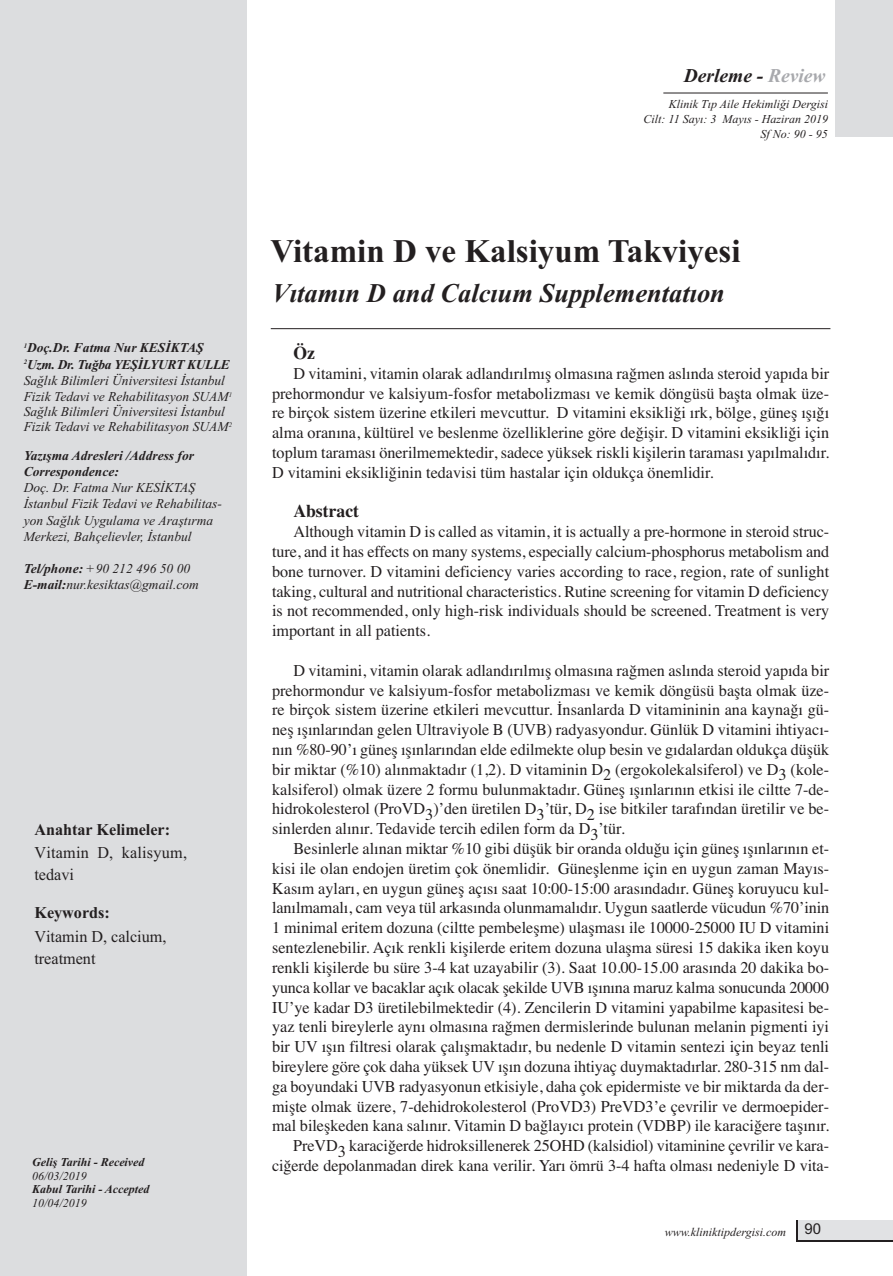
<style>
.page{position:relative;width:893px;height:1276px;background:#fff}
.page>*{position:absolute;margin:0;border:0;box-sizing:border-box;transform-origin:0 0}
.t1{font:700 33px "Times New Roman";color:#231f20}
.t2{font:italic 700 27px "Times New Roman";color:#231f20}
.t3{font:italic 700 19.5px "Times New Roman";color:#231f20}
.t4{font:700 18px "Times";color:#231f20}
.t5{font:16.5px/19.8px "Times";color:#231f20;text-align:justify}
.t6{font:16.5px/21.9px "Times New Roman";color:#231f20}
.t7{font:700 16.5px "Times New Roman";color:#231f20}
.t8{font:italic 13.5px/15.8px "Times New Roman";color:#231f20}
.t9{font:italic 700 13.5px/16.2px "Times New Roman";color:#231f20}
.t10{font:italic 12px/15.1px "Times New Roman";color:#231f20;text-align:right}
.t11{font:italic 700 12px "Times New Roman";color:#231f20}
.s1{color:#a8a9ad}
.s2{font-weight:700}
.s3{font-family:"Arial";font-style:normal;font-size:15px}
</style>
<div class="page">
<div style="left:0;top:0;width:247px;height:1276px;background:#dcdddf"></div>
<div style="left:835px;top:0;width:58px;height:137px;background:#dcdddf"></div>
<hr style="left:271px;top:328px;width:559px;height:1px;background:#231f20">
<hr style="left:663px;top:93px;width:165px;height:1px;background:#231f20">
<div style="left:796px;top:1220px;width:97px;height:21px;background:#231f20"></div>
<div style="left:798px;top:1220px;width:95px;height:20px;background:#e1e2e4"></div>
<p class="t3" style="left:684px;top:64px;width:143px">Derleme - <span class="s1">Review</span></p>
<p class="t10" style="left:644px;top:96px;width:186px">Klinik Tıp Aile Hekimliği Dergisi<br>Cilt: 11 Sayı: 3 Mayıs - Haziran 2019</p>
<p class="t10" style="left:760px;top:127px;width:69px">Sf No: 90 - 95</p>
<p class="t8" style="left:24px;top:340px;width:210px"><sup>1</sup><span class="s2">Doç.Dr. Fatma Nur KESİKTAŞ </span><sup>2</sup><span class="s2">Uzm. Dr. Tuğba YEŞİLYURT KULLE </span>Sağlık Bilimleri Üniversitesi İstanbul Fizik Tedavi ve Rehabilitasyon SUAM<sup>1<br></sup>Sağlık Bilimleri Üniversitesi İstanbul Fizik Tedavi ve Rehabilitasyon SUAM<sup>2</sup></p>
<p class="t9" style="left:24px;top:447px;width:172px">Yazışma Adresleri /Address for<br>Correspondence:</p>
<p class="t8" style="left:24px;top:479px;width:200px;line-height:16.2px">Doç. Dr. Fatma Nur KESİKTAŞ İstanbul Fizik Tedavi ve Rehabilitas&shy;yon Sağlık Uygulama ve Araştırma Merkezi, Bahçelievler, İstanbul</p>
<p class="t8" style="left:24px;top:560px;width:177px;line-height:16.2px"><span class="s2">Tel/phone:</span> +90 212 496 50 00<br><span class="s2">E-mail:</span>nur.kesiktas@gmail.com</p>
<p class="t7" style="left:34px;top:819px;width:137px">Anahtar Kelimeler:</p>
<p class="t6" style="left:34px;top:841px;width:154px">Vitamin D, kalisyum, tedavi</p>
<p class="t7" style="left:34px;top:903px;width:77px">Keywords:</p>
<p class="t6" style="left:34px;top:925px;width:134px">Vitamin D, calcium, treatment</p>
<p class="t11" style="left:32px;top:1155px;width:114px">Geliş Tarihi - Received</p>
<p class="t10" style="left:32px;top:1168px;width:56px">06/03/2019</p>
<p class="t11" style="left:32px;top:1182px;width:119px">Kabul Tarihi - Accepted</p>
<p class="t10" style="left:32px;top:1195px;width:56px">10/04/2019</p>
<h1 class="t1" style="left:270px;top:231px;width:472px">Vitamin D ve Kalsiyum Takviyesi</h1>
<h2 class="t2" style="left:272px;top:276px;width:454px">Vıtamın D and Calcıum Supplementatıon</h2>
<p class="t4" style="left:293px;top:342px;width:23px">Öz</p>
<p class="t5" style="left:272px;top:363px;width:559px;text-indent:21px">D vitamini, vitamin olarak adlandırılmış olmasına rağmen aslında steroid yapıda bir prehormondur ve kalsiyum-fosfor metabolizması ve kemik döngüsü başta olmak üze&shy;re birçok sistem üzerine etkileri mevcuttur. D vitamini eksikliği ırk, bölge, güneş ışığı alma oranına, kültürel ve beslenme özelliklerine göre değişir. D vitamini eksikliği için toplum taraması önerilmemektedir, sadece yüksek riskli kişilerin taraması yapılmalıdır.<br>D vitamini eksikliğinin tedavisi tüm hastalar için oldukça önemlidir.</p>
<p class="t4" style="left:293px;top:500px;width:67px">Abstract</p>
<p class="t5" style="left:272px;top:521px;width:559px;text-indent:21px">Although vitamin D is called as vitamin, it is actually a pre-hormone in steroid struc&shy;ture, and it has effects on many systems, especially calcium-phosphorus metabolism and bone turnover. D vitamini deficiency varies according to race, region, rate of sunlight taking, cultural and nutritional characteristics. Rutine screening for vitamin D deficiency is not recommended, only high-risk individuals should be screened. Treatment is very important in all patients.</p>
<p class="t5" style="left:272px;top:660px;width:559px;text-indent:21px">D vitamini, vitamin olarak adlandırılmış olmasına rağmen aslında steroid yapıda bir prehormondur ve kalsiyum-fosfor metabolizması ve kemik döngüsü başta olmak üze&shy;re birçok sistem üzerine etkileri mevcuttur. İnsanlarda D vitamininin ana kaynağı gü&shy;neş ışınlarından gelen Ultraviyole B (UVB) radyasyondur. Günlük D vitamini ihtiyacı&shy;nın %80-90’ı güneş ışınlarından elde edilmekte olup besin ve gıdalardan oldukça düşük bir miktar (%10) alınmaktadır (1,2). D vitaminin D2 (ergokolekalsiferol) ve D3 (kole&shy;kalsiferol) olmak üzere 2 formu bulunmaktadır. Güneş ışınlarının etkisi ile ciltte 7-de&shy;hidrokolesterol (ProVD3)’den üretilen D3’tür, D2 ise bitkiler tarafından üretilir ve be&shy;sinlerden alınır. Tedavide tercih edilen form da D3’tür.</p>
<p class="t5" style="left:272px;top:838px;width:559px;text-align:right">Besinlerle alınan miktar %10 gibi düşük bir oranda olduğu için güneş ışınlarının et&shy;kisi ile olan endojen üretim çok önemlidir. Güneşlenme için en uygun zaman Mayıs-Kasım ayları, en uygun güneş açısı saat 10:00-15:00 arasındadır. Güneş koruyucu kul&shy;lanılmamalı, cam veya tül arkasında olunmamalıdır. Uygun saatlerde vücudun %70’inin 1 minimal eritem dozuna (ciltte pembeleşme) ulaşması ile 10000-25000 IU D vitamini sentezlenebilir. Açık renkli kişilerde eritem dozuna ulaşma süresi 15 dakika iken koyu renkli kişilerde bu süre 3-4 kat uzayabilir (3). Saat 10.00-15.00 arasında 20 dakika bo&shy;yunca kollar ve bacaklar açık olacak şekilde UVB ışınına maruz kalma sonucunda 20000<br>IU’ye kadar D3 üretilebilmektedir (4). Zencilerin D vitamini yapabilme kapasitesi be&shy;yaz tenli bireylerle aynı olmasına rağmen dermislerinde bulunan melanin pigmenti iyi bir UV ışın filtresi olarak çalışmaktadır, bu nedenle D vitamin sentezi için beyaz tenli bireylere göre çok daha yüksek UV ışın dozuna ihtiyaç duymaktadırlar. 280-315 nm dal&shy;ga boyundaki UVB radyasyonun etkisiyle, daha çok epidermiste ve bir miktarda da der&shy;mişte olmak üzere, 7-dehidrokolesterol (ProVD3) PreVD3’e çevrilir ve dermoepider&shy;mal bileşkeden kana salınır. Vitamin D bağlayıcı protein (VDBP) ile karaciğere taşınır.<br>PreVD3 karaciğerde hidroksillenerek 25OHD (kalsidiol) vitaminine çevrilir ve kara&shy;ciğerde depolanmadan direk kana verilir. Yarı ömrü 3-4 hafta olması nedeniyle D vita-</p>
<p class="t10" style="left:665px;top:1224px;width:158px">www.kliniktipdergisi.com <span class="s3">90</span></p>
</div>
